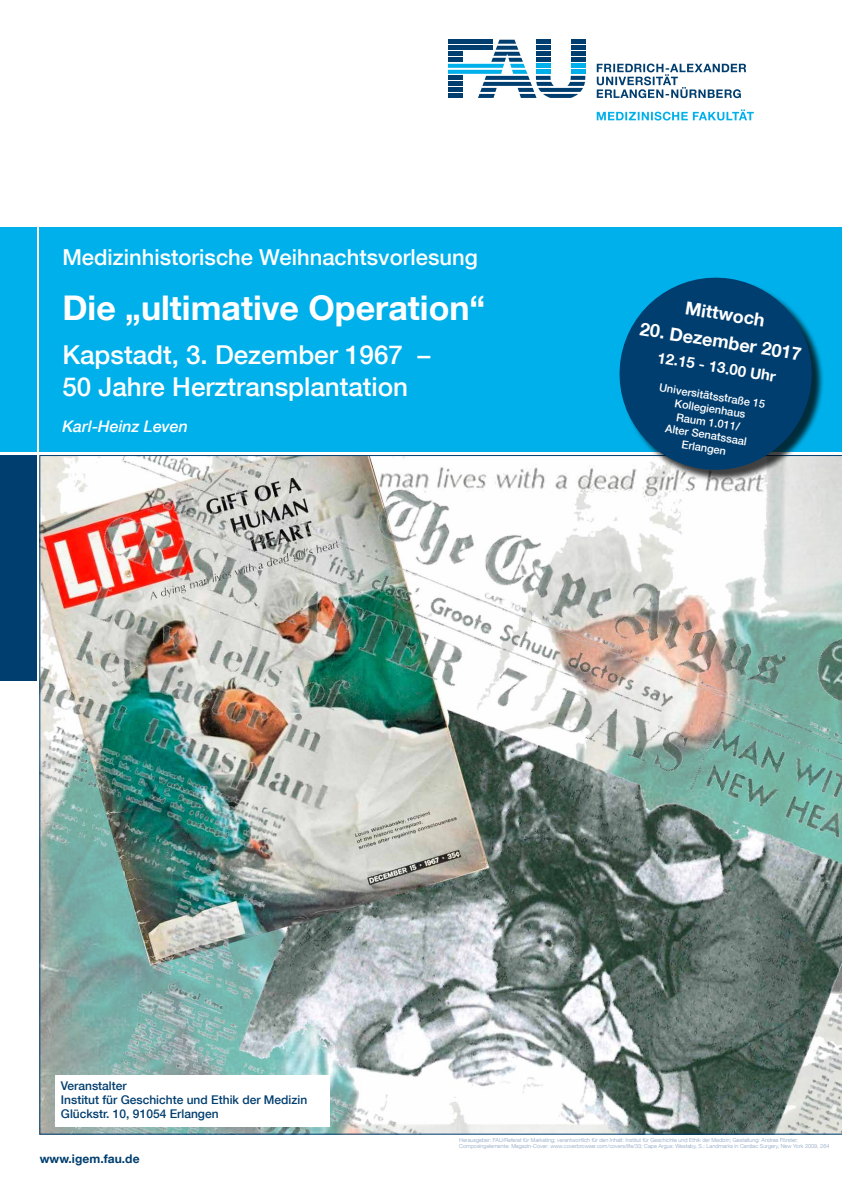
<style>
.page{position:relative;width:842px;height:1191px;background:#fff}
.page>*{position:absolute;margin:0;border:0;box-sizing:border-box;transform-origin:0 0}
.t1{font:700 34px "Helvetica Neue LT Com";color:#fff}
.t2{font:500 26px/31.2px "Helvetica Neue LT Com";color:#fff}
.t3{font:500 22px "Helvetica Neue LT Com";color:#fff}
.t4{font:700 18px "Helvetica Neue LT Com";color:#fff}
.t5{font:italic 500 16px "Helvetica Neue LT Com";color:#fff}
.t6{font:700 15px "Helvetica Neue LT Com";color:#fff}
.t7{font:500 12px/14.4px "Helvetica Neue LT Com";color:#003e6f}
.t8{font:700 12px "Helvetica Neue LT Com";letter-spacing:.005em;color:#003e6f}
.t9{font:500 11px/13.2px "Helvetica Neue LT Com";color:#fff;text-align:center}
.t10{font:300 5.5px/6.6px "Helvetica Neue LT Com";color:#8da3c3}
</style>
<div class="page">
<img style="left:40px;top:455px;width:802px;height:679px">
<div style="left:0;top:227px;width:37px;height:227px;background:#00b0eb"></div>
<div style="left:40px;top:227px;width:802px;height:227px;background:#00b0eb"></div>
<div style="left:0;top:454px;width:37px;height:226px;background:#003e6f"></div>
<hr style="left:0;top:452px;width:842px;height:3px;background:#fff">
<div style="left:55px;top:1075px;width:275px;height:52px;background:#fff"></div>
<div style="left:621px;top:279px;width:203px;height:203px;background:#000;opacity:.75"></div>
<svg style="left:612px;top:277px;width:207px;height:200px;fill:#003e6f"></svg>
<svg style="left:597px;top:64px;width:149px;height:34px"></svg>
<svg style="left:448px;top:40px;width:137px;height:58px"></svg>
<hr style="left:448px;top:40px;width:44px;height:4px;background:#003e6f">
<hr style="left:448px;top:52px;width:14px;height:4px;background:#003e6f">
<svg style="left:597px;top:110px;width:157px;height:10px"></svg>
<h3 class="t3" style="left:62px;top:244px;width:417px">Medizinhistorische Weihnachtsvorlesung</h3>
<h1 class="t1" style="left:62px;top:287px;width:424px">Die „ultimative Operation“</h1>
<h2 class="t2" style="left:62px;top:339px;width:369px">Kapstadt, 3. Dezember 1967 –<br>50 Jahre Herztransplantation</h2>
<h3 class="t5" style="left:62px;top:416px;width:127px">Karl-Heinz Leven</h3>
<h3 class="t4" style="left:687px;top:296px;width:82px;rotate:9deg">Mittwoch</h3>
<h3 class="t4" style="left:642px;top:317px;width:165px;rotate:9deg">20. Dezember 2017</h3>
<h3 class="t6" style="left:659px;top:348px;width:121px;rotate:9deg">12.15 - 13.00 Uhr</h3>
<h3 class="t9" style="left:660px;top:380px;width:109px;rotate:9deg">Universitätsstraße 15<br>Kollegienhaus<br>Raum 1.011/<br>Alter Senatssaal<br>Erlangen</h3>
<h3 class="t7" style="left:61px;top:1078px;width:248px">Veranstalter<br>Institut für Geschichte und Ethik der Medizin<br>Glückstr. 10, 91054 Erlangen</h3>
<h3 class="t8" style="left:40px;top:1150px;width:101px">www.igem.fau.de</h3>
<p class="t10" style="left:459px;top:1136px;width:372px">Herausgeber: FAU/Referat für Marketing; verantwortlich für den Inhalt: Institut für Geschichte und Ethik der Medizin; Gestaltung: Andrea Förster;<br>Composingelemente: Magazin-Cover: www.coverbrowser.com/covers/life/33; Cape Argus: Westaby, S.: Landmarks in Cardiac Surgery, New York 2009, 264</p>
</div>
